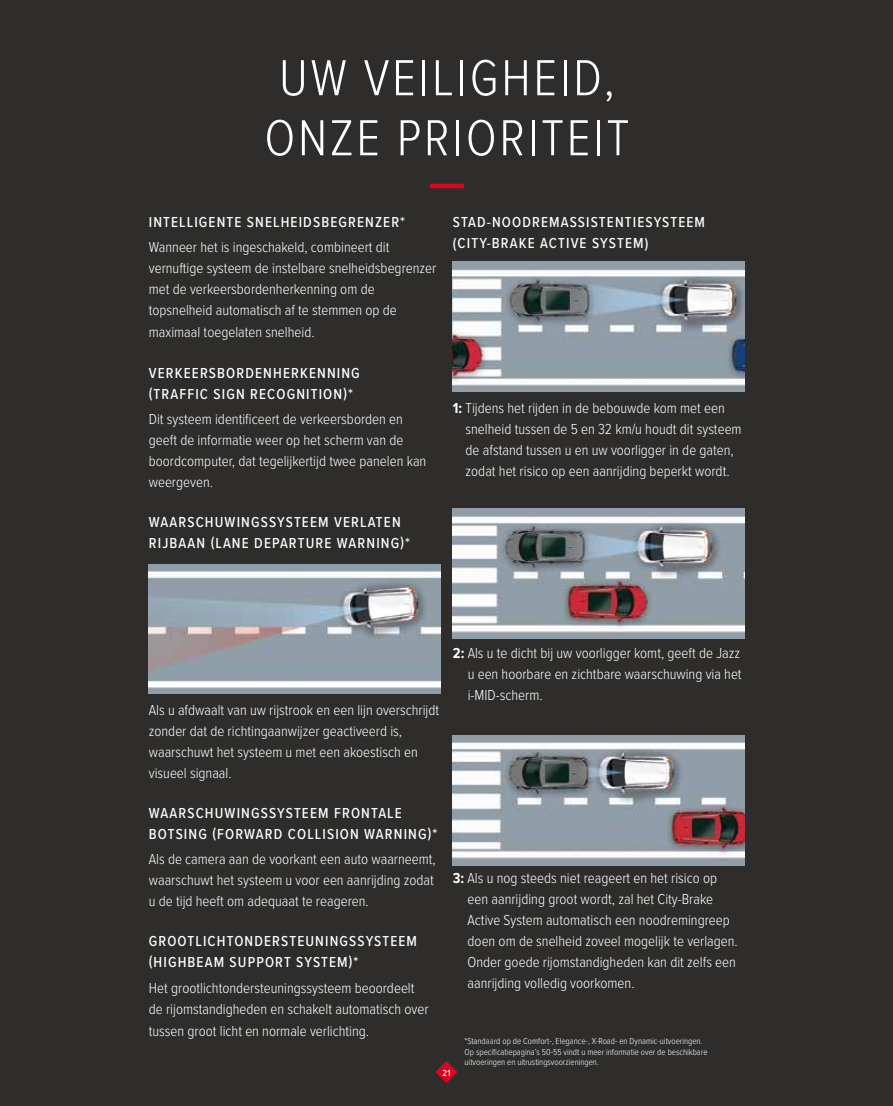
<style>
.page{position:relative;width:893px;height:1106px;background:#2e2d2c}
.page>*{position:absolute;margin:0;border:0;box-sizing:border-box;transform-origin:0 0}
.t1{font:300 52.5px/60px "Proxima Nova Cond";letter-spacing:.05em;color:#fff}
.t2{font:300 15px/21px "Proxima Nova Cond";color:#fff}
.t3{font:500 15px/21px "Proxima Nova Cond";letter-spacing:.075em;color:#fff}
.t4{font:500 9.15px "Proxima Nova Cond";color:#fff}
.t5{font:300 9px/10.5px "Proxima Nova Cond";color:#fff}
.s1{font-weight:700}
</style>
<div class="page">
<svg style="left:435px;top:1061px;width:23px;height:22px"></svg>
<img style="left:149px;top:564px;width:291px;height:130px">
<img style="left:453px;top:262px;width:291px;height:129px">
<img style="left:453px;top:509px;width:291px;height:129px">
<img style="left:453px;top:735px;width:291px;height:130px">
<hr style="left:430px;top:184px;width:34px;height:4px;background:#d6081f">
<h1 class="t1" style="left:264px;top:49px;width:366px">UW VEILIGHEID,<br>ONZE PRIORITEIT</h1>
<p class="t3" style="left:149px;top:211px;width:258px">INTELLIGENTE SNELHEIDSBEGRENZER*</p>
<p class="t2" style="left:149px;top:237px;width:289px">Wanneer het is ingeschakeld, combineert dit vernuftige systeem de instelbare snelheidsbegrenzer met de verkeersbordenherkenning om de topsnelheid automatisch af te stemmen op de</p>
<p class="t2" style="left:149px;top:322px;width:167px">maximaal toegelaten snelheid.</p>
<p class="t3" style="left:149px;top:362px;width:212px">VERKEERSBORDENHERKENNING (TRAFFIC SIGN RECOGNITION)*</p>
<p class="t2" style="left:149px;top:408px;width:279px">Dit systeem identificeert de verkeersborden en geeft de informatie weer op het scherm van de boordcomputer, dat tegelijkertijd twee panelen kan weergeven.</p>
<p class="t3" style="left:149px;top:512px;width:263px">WAARSCHUWINGSSYSTEEM VERLATEN<br>RIJBAAN (LANE DEPARTURE WARNING)*</p>
<p class="t3" style="left:453px;top:211px;width:254px">STAD-NOODREMASSISTENTIESYSTEEM (CITY-BRAKE ACTIVE SYSTEM)</p>
<p class="t2" style="left:466px;top:398px;width:278px;text-indent:-13px"><span class="s1">1:</span> Tijdens het rijden in de bebouwde kom met een snelheid tussen de 5 en 32 km/u houdt dit systeem de afstand tussen u en uw voorligger in de gaten, zodat het risico op een aanrijding beperkt wordt.</p>
<p class="t2" style="left:149px;top:699px;width:292px">Als u afdwaalt van uw rijstrook en een lijn overschrijdt zonder dat de richtingaanwijzer geactiveerd is, waarschuwt het systeem u met een akoestisch en visueel signaal.</p>
<p class="t3" style="left:149px;top:802px;width:290px">WAARSCHUWINGSSYSTEEM FRONTALE<br>BOTSING (FORWARD COLLISION WARNING)*</p>
<p class="t2" style="left:149px;top:849px;width:288px">Als de camera aan de voorkant een auto waarneemt, waarschuwt het systeem u voor een aanrijding zodat u de tijd heeft om adequaat te reageren.</p>
<p class="t3" style="left:149px;top:931px;width:270px">GROOTLICHTONDERSTEUNINGSSYSTEEM (HIGHBEAM SUPPORT SYSTEM)*</p>
<p class="t2" style="left:149px;top:977px;width:281px">Het grootlichtondersteuningssysteem beoordeelt de rijomstandigheden en schakelt automatisch over</p>
<p class="t2" style="left:149px;top:1021px;width:222px">tussen groot licht en normale verlichting.</p>
<p class="t2" style="left:468px;top:642px;width:275px;text-align:justify;text-indent:-15px"><span class="s1">2:</span> Als u te dicht bij uw voorligger komt, geeft de Jazz u een hoorbare en zichtbare waarschuwing via het i-MID-scherm.</p>
<p class="t2" style="left:468px;top:867px;width:272px;text-indent:-15px"><span class="s1">3:</span> Als u nog steeds niet reageert en het risico op een aanrijding groot wordt, zal het City-Brake Active System automatisch een noodremingreep doen om de snelheid zoveel mogelijk te verlagen.<br>Onder goede rijomstandigheden kan dit zelfs een aanrijding volledig voorkomen.</p>
<p class="t5" style="left:465px;top:1036px;width:244px">*Standaard op de Comfort-, Elegance-, X-Road- en Dynamic-uitvoeringen.<br>Op specificatiepagina’s 50-55 vindt u meer informatie over de beschikbare uitvoeringen en uitrustingsvoorzieningen.</p>
<p class="t4" style="left:442px;top:1067px;width:10px">21</p>
</div>
